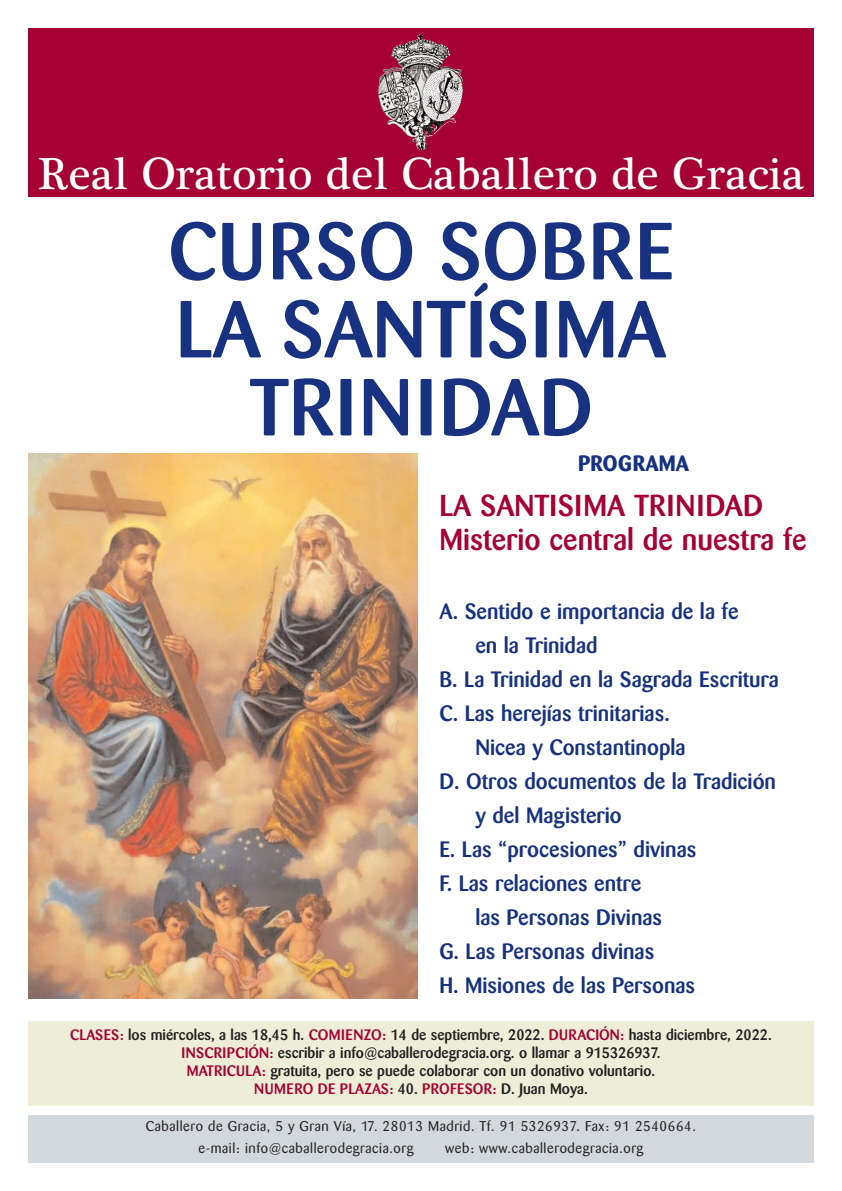
<style>
.page{position:relative;width:842px;height:1191px;background:#fff}
.page>*{position:absolute;margin:0;border:0;box-sizing:border-box;transform-origin:0 0}
.t1{font:500 80px/78px "Barmeno";letter-spacing:.01em;color:#183181;text-align:center}
.t2{font:46px "Plantagenet Cherokee";color:#fff}
.t3{font:500 30px/33.6px "Barmeno";color:#a50134}
.t4{font:500 22px "Barmeno";color:#183181}
.t5{font:700 22px "Barmeno";letter-spacing:.02em;color:#183181}
.t6{font:500 15px/18px "Barmeno";color:#231f20;text-align:center}
.t7{font:14px/21.9px "Barmeno";letter-spacing:.045em;color:#231f20}
.s1{color:#a50134}
</style>
<div class="page">
<img style="left:28px;top:454px;width:389px;height:544px">
<div style="left:28px;top:28px;width:786px;height:169px;background:#a50134"></div>
<img style="left:378px;top:34px;width:54px;height:116px">
<div style="left:28px;top:1114px;width:786px;height:48px;background:#d3d8dd"></div>
<div style="left:28px;top:1020px;width:786px;height:85px;background:#eeedd7"></div>
<h2 class="t2" style="left:38px;top:147px;width:768px">Real Oratorio del Caballero de Gracia</h2>
<h1 class="t1" style="left:168px;top:219px;width:507px">CURSO SOBRE<br>LA SANTÍSIMA<br>TRINIDAD</h1>
<p class="t5" style="left:578px;top:452px;width:112px">PROGRAMA</p>
<h3 class="t3" style="left:439px;top:491px;width:368px">LA SANTISIMA TRINIDAD<br>Misterio central de nuestra fe</h3>
<p class="t4" style="left:439px;top:602px;width:301px">A. Sentido e importancia de la fe</p>
<p class="t4" style="left:475px;top:636px;width:124px">en la Trinidad</p>
<p class="t4" style="left:439px;top:670px;width:341px">B. La Trinidad en la Sagrada Escritura</p>
<p class="t4" style="left:439px;top:704px;width:232px">C. Las herejías trinitarias.</p>
<p class="t4" style="left:475px;top:738px;width:212px">Nicea y Constantinopla</p>
<p class="t4" style="left:439px;top:772px;width:338px">D. Otros documentos de la Tradición</p>
<p class="t4" style="left:475px;top:806px;width:148px">y del Magisterio</p>
<p class="t4" style="left:439px;top:840px;width:259px">E. Las “procesiones” divinas</p>
<p class="t4" style="left:439px;top:874px;width:204px">F. Las relaciones entre</p>
<p class="t4" style="left:475px;top:908px;width:188px">las Personas Divinas</p>
<p class="t4" style="left:439px;top:942px;width:216px">G. Las Personas divinas</p>
<p class="t4" style="left:439px;top:976px;width:257px">H. Misiones de las Personas</p>
<p class="t6" style="left:70px;top:1027px;width:703px"><span class="s1">CLASES:</span> los miércoles, a las 18,45 h. <span class="s1">COMIENZO:</span> 14 de septiembre, 2022. <span class="s1">DURACIÓN:</span> hasta diciembre, 2022.<br><span class="s1">INSCRIPCIÓN:</span> escribir a info@caballerodegracia.org. o llamar a 915326937.<br><span class="s1">MATRICULA:</span> gratuita, pero se puede colaborar con un donativo voluntario.<br><span class="s1">NUMERO DE PLAZAS:</span> 40. <span class="s1">PROFESOR:</span> D. Juan Moya.</p>
<p class="t7" style="left:198px;top:1116px;width:499px;text-indent:-53px">Caballero de Gracia, 5 y Gran Vía, 17. 28013 Madrid. Tf. 91 5326937. Fax: 91 2540664. e-mail: info@caballerodegracia.org</p>
<p class="t7" style="left:445px;top:1138px;width:200px">web: www.caballerodegracia.org</p>
</div>
